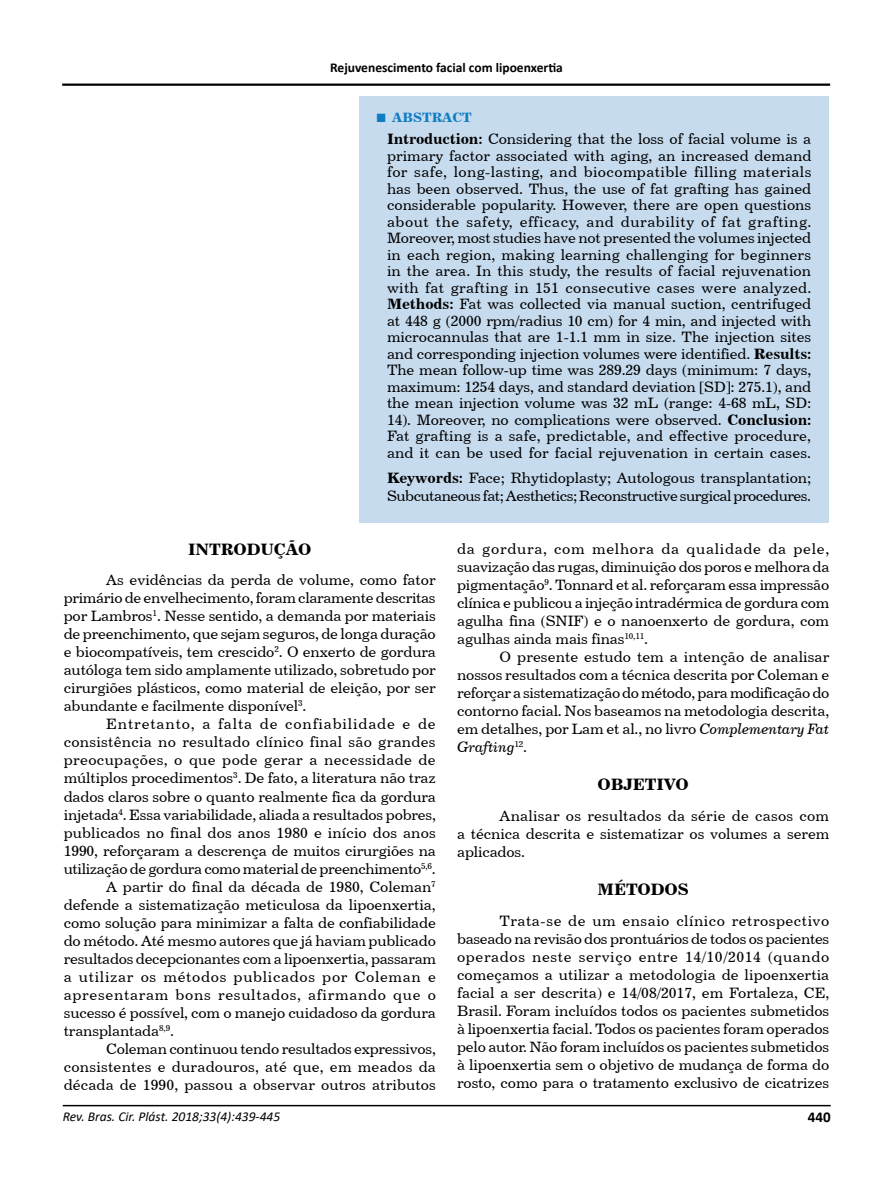
<style>
.page{position:relative;width:893px;height:1191px;background:#fff}
.page>*{position:absolute;margin:0;border:0;box-sizing:border-box;transform-origin:0 0}
.t1{font:16.5px "Century 731 BT Bold A";letter-spacing:-.01em;color:#000}
.t2{font:15px/18px "Century 731 BT Roman A";letter-spacing:-.01em;color:#000;text-align:justify}
.t3{font:15px/18px "Century 731 BT Roman A";letter-spacing:-.035em;color:#000}
.t4{font:15px "Century 731 BT Roman A";letter-spacing:.015em;color:#000}
.t5{font:15px "Century 731 BT Roman A";letter-spacing:.045em;color:#000}
.t6{font:15px "Century 731 BT Roman A";letter-spacing:.025em;color:#000}
.t7{font:15px "Century 731 BT Roman A";letter-spacing:.055em;color:#000}
.t8{font:15px "Century 731 BT Italic A";letter-spacing:-.01em;color:#000}
.t9{font:700 15px "Calibri";color:#000}
.t10{font:700 13.5px "Calibri";color:#000}
.t11{font:italic 13.5px "Calibri";color:#000}
.t12{font:13.5px "Century 731 BT Bold A";color:#0e7dc2}
.s1{font-family:"Times New Roman";font-weight:700;font-size:18px}
.s2{font-family:"Century 731 BT Bold A"}
.s3{font-family:"Century 731 BT Italic A"}
.s4{font-family:"Century 731 BT Roman A"}
</style>
<div class="page">
<hr style="left:63px;top:1104px;width:768px;height:2px;background:#000">
<hr style="left:62px;top:84px;width:768px;height:2px;background:#000">
<div style="left:359px;top:96px;width:470px;height:426px;background:#c7dbee"></div>
<p class="t10" style="left:330px;top:58px;width:234px">Rejuvenescimento facial com lipoenxertia</p>
<p class="t12" style="left:376px;top:109px;width:98px"><span class="s1">■</span> ABSTRACT</p>
<p class="t2" style="left:387px;top:130px;width:426px;line-height:16.5px"><span class="s2">Introduction:</span> Considering that the loss of facial volume is a primary factor associated with aging, an increased demand for safe, long-lasting, and biocompatible filling materials has been observed. Thus, the use of fat grafting has gained considerable popularity. However, there are open questions about the safety, efficacy, and durability of fat grafting.<br>Moreover, most studies have not presented the volumes injected in each region, making learning challenging for beginners in the area. In this study, the results of facial rejuvenation with fat grafting in 151 consecutive cases were analyzed.<br><span class="s2">Methods:</span> Fat was collected via manual suction, centrifuged at 448 g (2000 rpm/radius 10 cm) for 4 min, and injected with microcannulas that are 1-1.1 mm in size. The injection sites and corresponding injection volumes were identified. <span class="s2">Results:<br></span>The mean follow-up time was 289.29 days (minimum: 7 days, maximum: 1254 days, and standard deviation [SD]: 275.1), and the mean injection volume was 32 mL (range: 4-68 mL, SD:<br>14). Moreover, no complications were observed. <span class="s2">Conclusion:<br></span>Fat grafting is a safe, predictable, and effective procedure, and it can be used for facial rejuvenation in certain cases.</p>
<p class="t3" style="left:387px;top:469px;width:426px"><span class="s2">Keywords:</span> Face; Rhytidoplasty; Autologous transplantation;<br>Subcutaneous fat; Aesthetics; Reconstructive surgical procedures.</p>
<p class="t1" style="left:188px;top:539px;width:125px">INTRODUÇÃO</p>
<p class="t2" style="left:64px;top:571px;width:374px;text-indent:43px">As evidências da perda de volume, como fator primário de envelhecimento, foram claramente descritas por Lambros<sup>1</sup>. Nesse sentido, a demanda por materiais de preenchimento, que sejam seguros, de longa duração e biocompatíveis, tem crescido<sup>2</sup>. O enxerto de gordura autóloga tem sido amplamente utilizado, sobretudo por cirurgiões plásticos, como material de eleição, por ser abundante e facilmente disponível<sup>3</sup>.</p>
<p class="t7" style="left:106px;top:715px;width:331px">Entretanto, a falta de confiabilidade e de</p>
<p class="t4" style="left:64px;top:733px;width:373px">consistência no resultado clínico final são grandes</p>
<p class="t6" style="left:64px;top:751px;width:373px">preocupações, o que pode gerar a necessidade de</p>
<p class="t2" style="left:64px;top:769px;width:374px">múltiplos procedimentos<sup>3</sup>. De fato, a literatura não traz</p>
<p class="t2" style="left:64px;top:787px;width:374px">dados claros sobre o quanto realmente fica da gordura</p>
<p class="t2" style="left:64px;top:805px;width:374px">injetada<sup>4</sup>. Essa variabilidade, aliada a resultados pobres,</p>
<p class="t2" style="left:64px;top:823px;width:374px">publicados no final dos anos 1980 e início dos anos</p>
<p class="t2" style="left:64px;top:841px;width:374px">1990, reforçaram a descrença de muitos cirurgiões na</p>
<p class="t2" style="left:64px;top:859px;width:374px">utilização de gordura como material de preenchimento<sup>5,6</sup>.</p>
<p class="t2" style="left:106px;top:877px;width:331px">A partir do final da década de 1980, Coleman<sup>7</sup></p>
<p class="t2" style="left:64px;top:895px;width:373px">defende a sistematização meticulosa da lipoenxertia,</p>
<p class="t2" style="left:64px;top:913px;width:374px">como solução para minimizar a falta de confiabilidade</p>
<p class="t2" style="left:64px;top:931px;width:374px">do método. Até mesmo autores que já haviam publicado</p>
<p class="t2" style="left:64px;top:949px;width:374px">resultados decepcionantes com a lipoenxertia, passaram</p>
<p class="t5" style="left:64px;top:967px;width:374px">a utilizar os métodos publicados por Coleman e</p>
<p class="t5" style="left:64px;top:985px;width:374px">apresentaram bons resultados, afirmando que o</p>
<p class="t2" style="left:64px;top:1003px;width:374px">sucesso é possível, com o manejo cuidadoso da gordura</p>
<p class="t2" style="left:64px;top:1021px;width:112px">transplantada<sup>8,9</sup>.</p>
<p class="t2" style="left:106px;top:1039px;width:331px">Coleman continuou tendo resultados expressivos,</p>
<p class="t4" style="left:64px;top:1057px;width:374px">consistentes e duradouros, até que, em meados da</p>
<p class="t2" style="left:64px;top:1075px;width:374px">década de 1990, passou a observar outros atributos</p>
<p class="t2" style="left:457px;top:539px;width:374px">da gordura, com melhora da qualidade da pele, suavização das rugas, diminuição dos poros e melhora da pigmentação<sup>9</sup>. Tonnard et al. reforçaram essa impressão clínica e publicou a injeção intradérmica de gordura com agulha fina (SNIF) e o nanoenxerto de gordura, com agulhas ainda mais finas<sup>10,11</sup>.</p>
<p class="t2" style="left:457px;top:647px;width:374px;text-indent:43px">O presente estudo tem a intenção de analisar nossos resultados com a técnica descrita por Coleman e reforçar a sistematização do método, para modificação do contorno facial. Nos baseamos na metodologia descrita, em detalhes, por Lam et al., no livro <span class="s3">Complementary Fat</span></p>
<p class="t8" style="left:457px;top:737px;width:72px">Grafting<sup>12</sup><span class="s4">.</span></p>
<p class="t1" style="left:598px;top:774px;width:93px">OBJETIVO</p>
<p class="t2" style="left:457px;top:806px;width:374px;text-indent:43px">Analisar os resultados da série de casos com a técnica descrita e sistematizar os volumes a serem aplicados.</p>
<p class="t1" style="left:598px;top:879px;width:93px">MÉTODOS</p>
<p class="t2" style="left:457px;top:911px;width:374px;text-indent:43px">Trata-se de um ensaio clínico retrospectivo baseado na revisão dos prontuários de todos os pacientes operados neste serviço entre 14/10/2014 (quando começamos a utilizar a metodologia de lipoenxertia facial a ser descrita) e 14/08/2017, em Fortaleza, CE, Brasil. Foram incluídos todos os pacientes submetidos à lipoenxertia facial. Todos os pacientes foram operados pelo autor. Não foram incluídos os pacientes submetidos à lipoenxertia sem o objetivo de mudança de forma do rosto, como para o tratamento exclusivo de cicatrizes</p>
<p class="t11" style="left:63px;top:1107px;width:219px">Rev. Bras. Cir. Plást. 2018;33(4):439-445</p>
<p class="t9" style="left:808px;top:1106px;width:24px">440</p>
</div>
